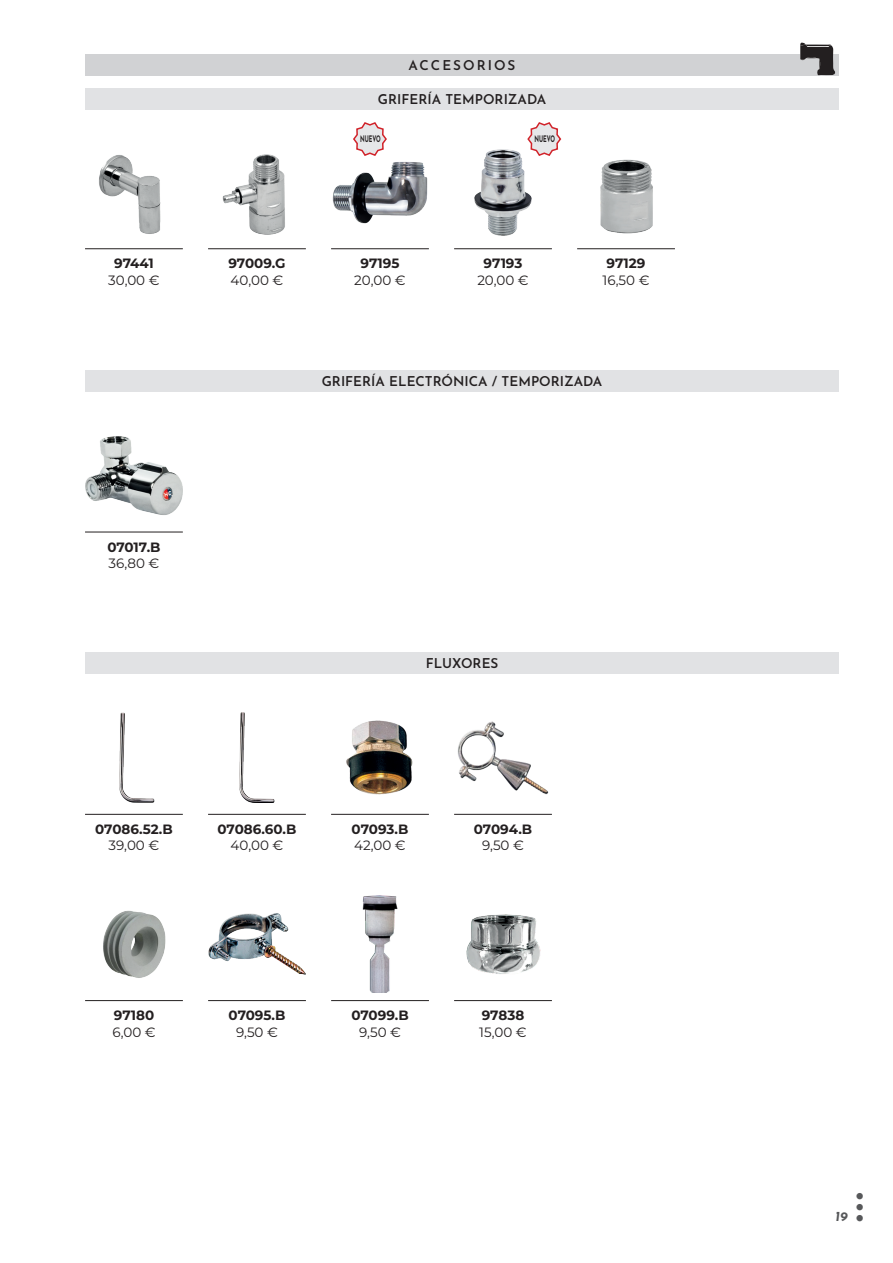
<style>
.page{position:relative;width:893px;height:1263px;background:#fff}
.page>*{position:absolute;margin:0;border:0;box-sizing:border-box;transform-origin:0 0}
.t1{font:700 45px "Josefin Sans";color:#57585a}
.t2{font:700 13.5px "Montserrat";color:#231f20}
.t3{font:13.5px "Montserrat";color:#231f20}
.t4{font:600 13.5px "Josefin Sans";color:#231f20}
.t5{font:600 13.5px "Josefin Sans";letter-spacing:.15em;color:#231f20}
.t6{font:italic 700 13.5px "Josefin Sans";color:#57585a}
.t7{font:700 9px "Josefin Sans";color:#231f20;scale:.6 1}
</style>
<div class="page">
<div style="left:85px;top:54px;width:754px;height:21px;background:#d1d2d4"></div>
<div style="left:85px;top:88px;width:754px;height:21px;background:#e1e2e4"></div>
<div style="left:85px;top:370px;width:754px;height:22px;background:#e1e2e4"></div>
<div style="left:85px;top:653px;width:754px;height:21px;background:#e1e2e4"></div>
<img style="left:99px;top:155px;width:62px;height:79px">
<img style="left:332px;top:162px;width:96px;height:62px">
<img style="left:85px;top:436px;width:98px;height:79px">
<img style="left:119px;top:712px;width:36px;height:91px">
<img style="left:222px;top:154px;width:63px;height:81px">
<img style="left:474px;top:149px;width:58px;height:87px">
<img style="left:600px;top:159px;width:53px;height:75px">
<img style="left:239px;top:713px;width:36px;height:90px">
<img style="left:346px;top:720px;width:67px;height:75px">
<img style="left:457px;top:721px;width:92px;height:74px">
<img style="left:103px;top:910px;width:63px;height:68px">
<img style="left:208px;top:913px;width:98px;height:62px">
<img style="left:362px;top:895px;width:36px;height:98px">
<img style="left:466px;top:914px;width:75px;height:60px">
<hr style="left:85px;top:248px;width:98px;height:1px;background:#231f20">
<hr style="left:331px;top:248px;width:98px;height:1px;background:#231f20">
<hr style="left:85px;top:532px;width:98px;height:1px;background:#231f20">
<hr style="left:85px;top:814px;width:98px;height:1px;background:#231f20">
<hr style="left:208px;top:248px;width:98px;height:1px;background:#231f20">
<hr style="left:454px;top:248px;width:98px;height:1px;background:#231f20">
<hr style="left:577px;top:248px;width:98px;height:1px;background:#231f20">
<hr style="left:208px;top:814px;width:98px;height:1px;background:#231f20">
<hr style="left:331px;top:814px;width:98px;height:1px;background:#231f20">
<hr style="left:454px;top:814px;width:98px;height:1px;background:#231f20">
<hr style="left:85px;top:1000px;width:98px;height:1px;background:#231f20">
<hr style="left:208px;top:1000px;width:98px;height:1px;background:#231f20">
<hr style="left:331px;top:1000px;width:98px;height:1px;background:#231f20">
<hr style="left:454px;top:1000px;width:98px;height:1px;background:#231f20">
<svg style="left:800px;top:42px;width:36px;height:34px"></svg>
<svg style="left:353px;top:122px;width:34px;height:34px"></svg>
<svg style="left:526px;top:122px;width:36px;height:35px"></svg>
<p class="t5" style="left:409px;top:53px;width:108px">ACCESORIOS</p>
<p class="t4" style="left:378px;top:87px;width:170px">GRIFERÍA TEMPORIZADA</p>
<p class="t7" style="left:360px;top:131px;width:36px">NUEVO</p>
<p class="t7" style="left:534px;top:131px;width:36px">NUEVO</p>
<p class="t2" style="left:114px;top:254px;width:41px">97441</p>
<p class="t3" style="left:108px;top:271px;width:53px">30,00 €</p>
<p class="t2" style="left:228px;top:254px;width:59px">97009.G</p>
<p class="t3" style="left:231px;top:271px;width:54px">40,00 €</p>
<p class="t2" style="left:360px;top:254px;width:40px">97195</p>
<p class="t3" style="left:354px;top:271px;width:53px">20,00 €</p>
<p class="t2" style="left:484px;top:254px;width:40px">97193</p>
<p class="t3" style="left:477px;top:271px;width:53px">20,00 €</p>
<p class="t2" style="left:607px;top:254px;width:40px">97129</p>
<p class="t3" style="left:602px;top:271px;width:49px">16,50 €</p>
<p class="t4" style="left:322px;top:370px;width:282px">GRIFERÍA ELECTRÓNICA / TEMPORIZADA</p>
<p class="t2" style="left:107px;top:537px;width:55px">07017.B</p>
<p class="t3" style="left:109px;top:554px;width:52px">36,80 €</p>
<p class="t4" style="left:426px;top:652px;width:74px">FLUXORES</p>
<p class="t2" style="left:95px;top:819px;width:79px">07086.52.B</p>
<p class="t3" style="left:109px;top:836px;width:52px">39,00 €</p>
<p class="t2" style="left:218px;top:819px;width:80px">07086.60.B</p>
<p class="t3" style="left:231px;top:836px;width:54px">40,00 €</p>
<p class="t2" style="left:352px;top:819px;width:58px">07093.B</p>
<p class="t3" style="left:354px;top:836px;width:53px">42,00 €</p>
<p class="t2" style="left:474px;top:819px;width:60px">07094.B</p>
<p class="t3" style="left:482px;top:836px;width:43px">9,50 €</p>
<p class="t2" style="left:114px;top:1005px;width:42px">97180</p>
<p class="t3" style="left:112px;top:1022px;width:45px">6,00 €</p>
<p class="t2" style="left:229px;top:1005px;width:58px">07095.B</p>
<p class="t3" style="left:236px;top:1022px;width:43px">9,50 €</p>
<p class="t2" style="left:351px;top:1005px;width:59px">07099.B</p>
<p class="t3" style="left:359px;top:1022px;width:43px">9,50 €</p>
<p class="t2" style="left:482px;top:1005px;width:44px">97838</p>
<p class="t3" style="left:479px;top:1022px;width:49px">15,00 €</p>
<p class="t6" style="left:835px;top:1205px;width:14px">19</p>
<h1 class="t1" style="left:817px;top:1222px;width:31px;rotate:-90deg">···</h1>
</div>
